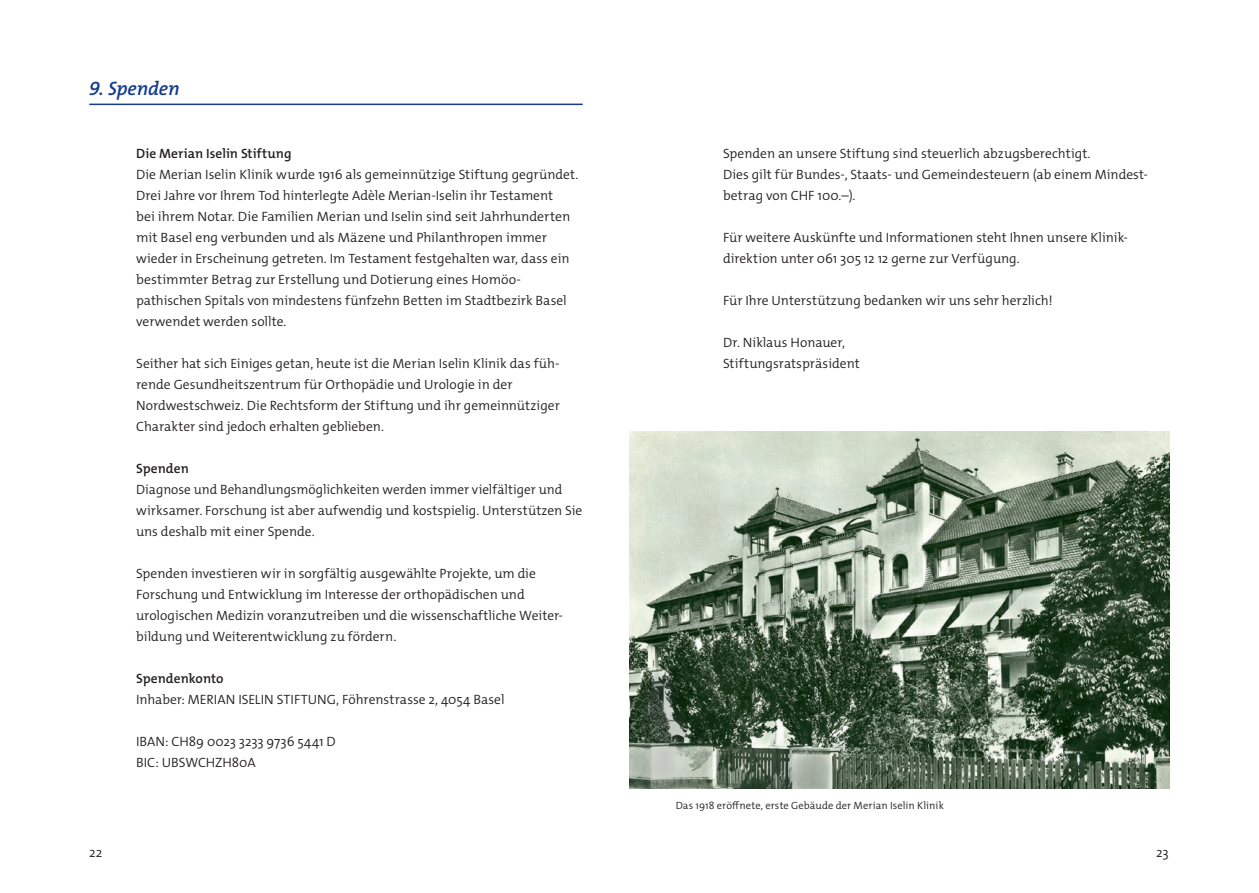
<style>
.page{position:relative;width:1259px;height:893px;background:#fff}
.page>*{position:absolute;margin:0;border:0;box-sizing:border-box;transform-origin:0 0}
.t1{font:italic 600 19.5px "The Mix Os F";letter-spacing:-.005em;color:#153c8d}
.t2{font:300 13.5px/21px "The Mix Os F";color:#231f20}
.t3{font:600 13.5px "The Mix Os F";letter-spacing:.005em;color:#231f20}
.t4{font:300 10.5px "The Mix Os F";letter-spacing:.01em;color:#231f20}
</style>
<div class="page">
<img style="left:629px;top:431px;width:540px;height:357px">
<hr style="left:89px;top:104px;width:494px;height:1px;background:#153c8d">
<h1 class="t1" style="left:89px;top:76px;width:92px">9. Spenden</h1>
<p class="t3" style="left:136px;top:145px;width:157px">Die Merian Iselin Stiftung</p>
<p class="t2" style="left:136px;top:164px;width:444px">Die Merian Iselin Klinik wurde 1916 als gemeinnützige Stiftung gegründet.<br>Drei Jahre vor Ihrem Tod hinterlegte Adèle Merian-Iselin ihr Testament<br>bei ihrem Notar. Die Familien Merian und Iselin sind seit Jahrhunderten mit Basel eng verbunden und als Mäzene und Philanthropen immer wieder in Erscheinung getreten. Im Testament festgehalten war, dass ein bestimmter Betrag zur Erstellung und Dotierung eines Homöo&shy;pathischen Spitals von mindestens fünfzehn Betten im Stadtbezirk Basel verwendet werden sollte.</p>
<p class="t2" style="left:136px;top:353px;width:425px">Seither hat sich Einiges getan, heute ist die Merian Iselin Klinik das füh&shy;rende Gesundheitszentrum für Orthopädie und Urologie in der Nordwestschweiz. Die Rechtsform der Stiftung und ihr gemeinnütziger Charakter sind jedoch erhalten geblieben.</p>
<p class="t3" style="left:136px;top:460px;width:54px">Spenden</p>
<p class="t2" style="left:136px;top:479px;width:448px">Diagnose und Behandlungsmöglichkeiten werden immer vielfältiger und wirksamer. Forschung ist aber aufwendig und kostspielig. Unterstützen Sie uns deshalb mit einer Spende.</p>
<p class="t2" style="left:136px;top:563px;width:428px">Spenden investieren wir in sorgfältig ausgewählte Projekte, um die Forschung und Entwicklung im Interesse der orthopädischen und urologischen Medizin voranzutreiben und die wissenschaftliche Weiter&shy;bildung und Weiterentwicklung zu fördern.</p>
<p class="t3" style="left:136px;top:670px;width:89px">Spendenkonto</p>
<p class="t2" style="left:136px;top:689px;width:370px">Inhaber: MERIAN ISELIN STIFTUNG, Föhrenstrasse 2, 4054 Basel</p>
<p class="t2" style="left:136px;top:731px;width:201px">IBAN: CH89 0023 3233 9736 5441 D<br>BIC: UBSWCHZH80A</p>
<p class="t2" style="left:723px;top:143px;width:426px">Spenden an unsere Stiftung sind steuerlich abzugsberechtigt.<br>Dies gilt für Bundes-, Staats- und Gemeindesteuern (ab einem Mindest&shy;betrag von CHF 100.–).</p>
<p class="t2" style="left:723px;top:227px;width:406px">Für weitere Auskünfte und Informationen steht Ihnen unsere Klinik&shy;direktion unter 061 305 12 12 gerne zur Verfügung.</p>
<p class="t2" style="left:723px;top:290px;width:331px">Für Ihre Unterstützung bedanken wir uns sehr herzlich!</p>
<p class="t2" style="left:723px;top:332px;width:138px">Dr. Niklaus Honauer,<br>Stiftungsratspräsident</p>
<p class="t4" style="left:676px;top:799px;width:270px">Das 1918 eröffnete, erste Gebäude der Merian Iselin Klinik</p>
<p class="t2" style="left:89px;top:842px;width:15px">22</p>
<p class="t2" style="left:1156px;top:842px;width:14px">23</p>
</div>
